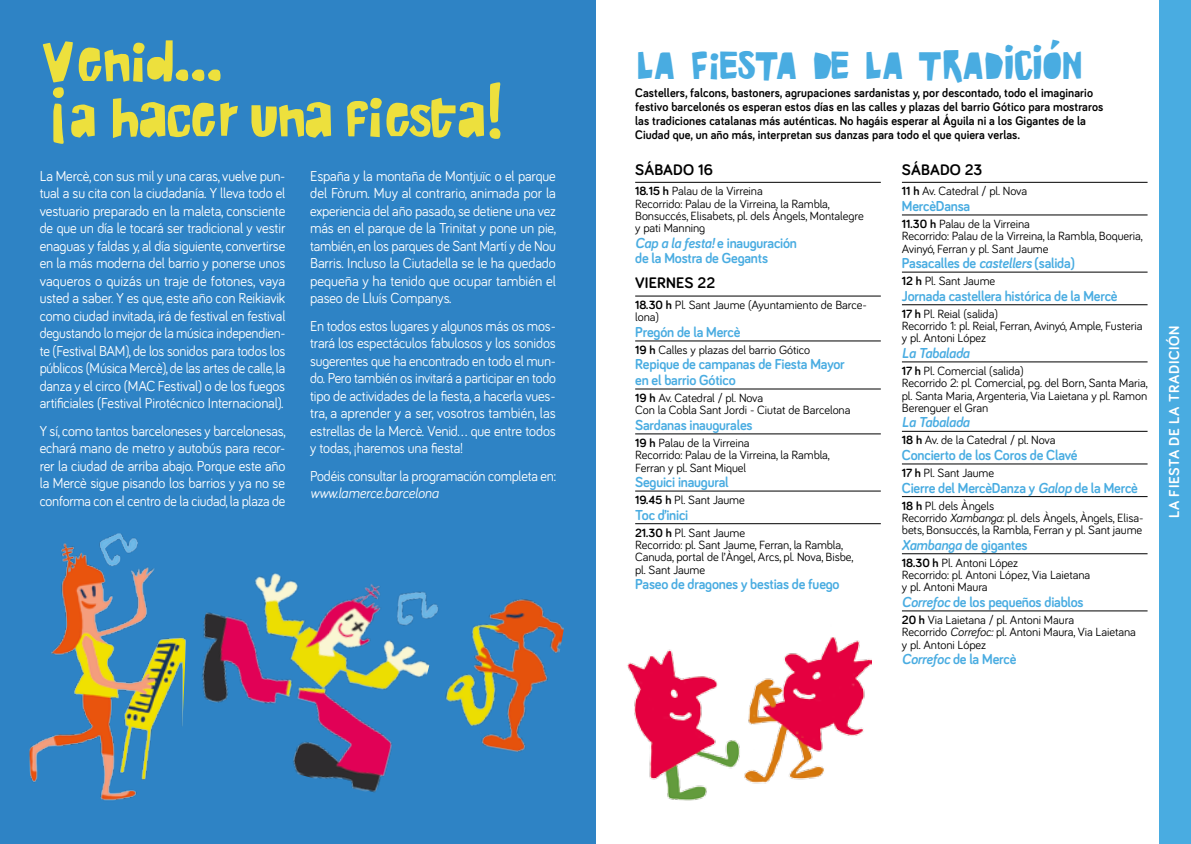
<style>
.page{position:relative;width:1191px;height:844px;background:#fff}
.page>*{position:absolute;margin:0;border:0;box-sizing:border-box;transform-origin:0 0}
.t1{font:73.5px/55.1px "Merce display beta";letter-spacing:-.03em;color:#ede03d}
.t2{font:49px "Merce display beta";letter-spacing:-.03em;color:#49ace1}
.t3{font:700 15.75px "Bariol";letter-spacing:.01em;color:#000}
.t4{font:14.88px/17.5px "Bariol";letter-spacing:-.01em;color:#fff;text-align:justify;scale:.95 1}
.t5{font:14.88px/17.5px "Bariol";letter-spacing:-.01em;color:#fff;text-align:justify;scale:.94 1}
.t6{font:700 14.88px/15.4px "Bariol";letter-spacing:-.01em;color:#49ace1;scale:.95 1}
.t7{font:700 14.88px "Bariol";letter-spacing:.04em;color:#fff}
.t8{font:italic 14.88px "Bariol";letter-spacing:-.01em;color:#fff;scale:.95 1}
.t9{font:italic 700 14.88px "Bariol";letter-spacing:-.01em;color:#49ace1;scale:.95 1}
.t10{font:700 12.78px/14px "Bariol";letter-spacing:.01em;color:#000;scale:.95 1}
.t11{font:12.25px/12.2px "Bariol";letter-spacing:-.005em;color:#000}
.s1{font-size:68.25px}
.s2{font-weight:700}
.s3{font-style:italic}
</style>
<div class="page">
<hr style="left:635px;top:182px;width:246px;height:1px;background:#000">
<hr style="left:635px;top:296px;width:246px;height:1px;background:#000">
<hr style="left:635px;top:340px;width:246px;height:1px;background:#000">
<hr style="left:635px;top:388px;width:246px;height:1px;background:#000">
<hr style="left:635px;top:433px;width:246px;height:1px;background:#000">
<hr style="left:635px;top:490px;width:246px;height:1px;background:#000">
<hr style="left:635px;top:523px;width:246px;height:1px;background:#000">
<hr style="left:902px;top:182px;width:245px;height:1px;background:#000">
<hr style="left:902px;top:214px;width:245px;height:1px;background:#000">
<hr style="left:902px;top:272px;width:245px;height:1px;background:#000">
<hr style="left:902px;top:304px;width:245px;height:1px;background:#000">
<hr style="left:902px;top:361px;width:245px;height:1px;background:#000">
<hr style="left:902px;top:431px;width:245px;height:1px;background:#000">
<hr style="left:902px;top:463px;width:245px;height:1px;background:#000">
<hr style="left:902px;top:496px;width:245px;height:1px;background:#000">
<hr style="left:902px;top:553px;width:245px;height:1px;background:#000">
<hr style="left:902px;top:610px;width:245px;height:1px;background:#000">
<img style="left:627px;top:637px;width:244px;height:164px">
<div style="left:1159px;top:0;width:32px;height:843px;background:#49ace1"></div>
<div style="left:0;top:0;width:595px;height:843px;background:#2e83c5"></div>
<img style="left:30px;top:533px;width:143px;height:268px">
<img style="left:445px;top:599px;width:119px;height:153px">
<img style="left:173px;top:573px;width:266px;height:220px">
<svg style="left:53px;top:87px;width:11px;height:57px"></svg>
<h1 class="t1" style="left:69px;top:32px;width:438px;text-indent:-29px">Venid...<br><span class="s1">a</span> hacer una fiesta!</h1>
<p class="t4" style="left:40px;top:166px;width:260px">La Mercè, con sus mil y una caras, vuelve pun&shy;tual a su cita con la ciudadanía. Y lleva todo el vestuario preparado en la maleta, consciente de que un día le tocará ser tradicional y vestir enaguas y faldas y, al día siguiente, convertirse en la más moderna del barrio y ponerse unos vaqueros o quizás un traje de fotones, vaya usted a saber. Y es que, este año con Reikiavik como ciudad invitada, irá de festival en festival degustando lo mejor de la música independien&shy;te (Festival BAM), de los sonidos para todos los públicos (Música Mercè), de las artes de calle, la danza y el circo (MAC Festival) o de los fuegos artificiales (Festival Pirotécnico Internacional).</p>
<p class="t5" style="left:40px;top:421px;width:263px">Y sí, como tantos barceloneses y barcelonesas, echará mano de metro y autobús para recor&shy;rer la ciudad de arriba abajo. Porque este año la Mercè sigue pisando los barrios y ya no se conforma con el centro de la ciudad, la plaza de</p>
<p class="t4" style="left:310px;top:166px;width:260px">España y la montaña de Montjuïc o el parque del Fòrum. Muy al contrario, animada por la experiencia del año pasado, se detiene una vez más en el parque de la Trinitat y pone un pie, también, en los parques de Sant Martí y de Nou Barris. Incluso la Ciutadella se le ha quedado pequeña y ha tenido que ocupar también el paseo de Lluís Companys.</p>
<p class="t5" style="left:310px;top:316px;width:263px">En todos estos lugares y algunos más os mos&shy;trará los espectáculos fabulosos y los sonidos sugerentes que ha encontrado en todo el mun&shy;do. Pero también os invitará a participar en todo tipo de actividades de la fiesta, a hacerla vues&shy;tra, a aprender y a ser, vosotros también, las estrellas de la Mercè. Venid... que entre todos y todas, ¡haremos una fiesta!</p>
<p class="t5" style="left:310px;top:466px;width:263px">Podéis consultar la programación completa en:</p>
<p class="t8" style="left:310px;top:483px;width:137px">www.lamerce.barcelona</p>
<h2 class="t2" style="left:635px;top:39px;width:448px">LA FiESTA DE LA TRADICIÓN</h2>
<p class="t10" style="left:635px;top:85px;width:494px">Castellers, falcons, bastoners, agrupaciones sardanistas y, por descontado, todo el imaginario festivo barcelonés os esperan estos días en las calles y plazas del barrio Gótico para mostraros las tradiciones catalanas más auténticas. No hagáis esperar al Águila ni a los Gigantes de la Ciudad que, un año más, interpretan sus danzas para todo el que quiera verlas.</p>
<p class="t3" style="left:635px;top:159px;width:79px">SÁBADO 16</p>
<p class="t11" style="left:635px;top:184px;width:230px"><span class="s2">18.15 h</span> Palau de la Virreina<br>Recorrido: Palau de la Virreina, la Rambla, Bonsuccés, Elisabets, pl. dels Àngels, Montalegre y pati Manning</p>
<p class="t6" style="left:635px;top:234px;width:172px"><span class="s3">Cap a la festa!</span> e inauguración de la Mostra de Gegants</p>
<p class="t3" style="left:635px;top:272px;width:81px">VIERNES 22</p>
<p class="t11" style="left:635px;top:298px;width:233px"><span class="s2">18.30 h</span> Pl. Sant Jaume (Ayuntamiento de Barce&shy;lona)</p>
<p class="t6" style="left:635px;top:323px;width:112px">Pregón de la Mercè</p>
<p class="t11" style="left:635px;top:343px;width:176px"><span class="s2">19 h</span> Calles y plazas del barrio Gótico</p>
<p class="t6" style="left:635px;top:356px;width:222px">Repique de campanas de Fiesta Mayor en el barrio Gótico</p>
<p class="t11" style="left:635px;top:391px;width:217px"><span class="s2">19 h</span> Av. Catedral / pl. Nova<br>Con la Cobla Sant Jordi - Ciutat de Barcelona</p>
<p class="t6" style="left:635px;top:416px;width:125px">Sardanas inaugurales</p>
<p class="t11" style="left:635px;top:436px;width:196px"><span class="s2">19 h</span> Palau de la Virreina<br>Recorrido: Palau de la Virreina, la Rambla,<br>Ferran y pl. Sant Miquel</p>
<p class="t6" style="left:635px;top:473px;width:100px">Seguici inaugural</p>
<p class="t11" style="left:635px;top:493px;width:111px"><span class="s2">19.45 h</span> Pl. Sant Jaume</p>
<p class="t6" style="left:635px;top:506px;width:57px">Toc d’inici</p>
<p class="t11" style="left:635px;top:526px;width:220px"><span class="s2">21.30 h</span> Pl. Sant Jaume<br>Recorrido: pl. Sant Jaume, Ferran, la Rambla,<br>Canuda, portal de l’Àngel, Arcs, pl. Nova, Bisbe, pl. Sant Jaume</p>
<p class="t6" style="left:635px;top:575px;width:217px">Paseo de dragones y bestias de fuego</p>
<p class="t3" style="left:902px;top:159px;width:82px">SÁBADO 23</p>
<p class="t11" style="left:902px;top:184px;width:127px"><span class="s2">11 h</span> Av. Catedral / pl. Nova</p>
<p class="t6" style="left:902px;top:197px;width:73px">MercèDansa</p>
<p class="t11" style="left:902px;top:217px;width:242px"><span class="s2">11.30 h</span> Palau de la Virreina<br>Recorrido: Palau de la Virreina, la Rambla, Boqueria,<br>Avinyó, Ferran y pl. Sant Jaume</p>
<p class="t6" style="left:902px;top:255px;width:184px">Pasacalles de <span class="s3">castellers</span> (salida)</p>
<p class="t11" style="left:902px;top:274px;width:95px"><span class="s2">12 h</span> Pl. Sant Jaume</p>
<p class="t6" style="left:902px;top:287px;width:228px">Jornada castellera histórica de la Mercè</p>
<p class="t11" style="left:902px;top:307px;width:242px"><span class="s2">17 h</span> Pl. Reial (salida)<br>Recorrido 1: pl. Reial, Ferran, Avinyó, Ample, Fusteria y pl. Antoni López</p>
<p class="t9" style="left:902px;top:342px;width:73px">La Tabalada</p>
<p class="t11" style="left:902px;top:364px;width:247px"><span class="s2">17 h</span> Pl. Comercial (salida)<br>Recorrido 2: pl. Comercial, pg. del Born, Santa Maria, pl. Santa Maria, Argenteria, Via Laietana y pl. Ramon Berenguer el Gran</p>
<p class="t9" style="left:902px;top:412px;width:73px">La Tabalada</p>
<p class="t11" style="left:902px;top:433px;width:155px"><span class="s2">18 h</span> Av. de la Catedral / pl. Nova</p>
<p class="t6" style="left:902px;top:446px;width:186px">Concierto de los Coros de Clavé</p>
<p class="t11" style="left:902px;top:466px;width:94px"><span class="s2">17 h</span> Pl. Sant Jaume</p>
<p class="t6" style="left:902px;top:479px;width:250px">Cierre del MercèDanza y <span class="s3">Galop</span> de la Mercè</p>
<p class="t11" style="left:902px;top:499px;width:243px"><span class="s2">18 h</span> Pl. dels Àngels<br>Recorrido <span class="s3">Xambanga</span>: pl. dels Àngels, Àngels, Elisa&shy;bets, Bonsuccés, la Rambla, Ferran y pl. Sant jaume</p>
<p class="t6" style="left:902px;top:536px;width:134px"><span class="s3">Xambanga</span> de gigantes</p>
<p class="t11" style="left:902px;top:556px;width:190px"><span class="s2">18.30 h</span> Pl. Antoni López<br>Recorrido: pl. Antoni López, Via Laietana y pl. Antoni Maura</p>
<p class="t6" style="left:902px;top:593px;width:193px"><span class="s3">Correfoc</span> de los pequeños diablos</p>
<p class="t11" style="left:902px;top:613px;width:235px"><span class="s2">20 h</span> Via Laietana / pl. Antoni Maura<br>Recorrido <span class="s3">Correfoc:</span> pl. Antoni Maura, Via Laietana y pl. Antoni López</p>
<p class="t6" style="left:902px;top:650px;width:122px"><span class="s3">Correfoc</span> de la Mercè</p>
<p class="t7" style="left:1164px;top:518px;width:194px;rotate:-90deg">LA FIESTA DE LA TRADICIÓN</p>
</div>
